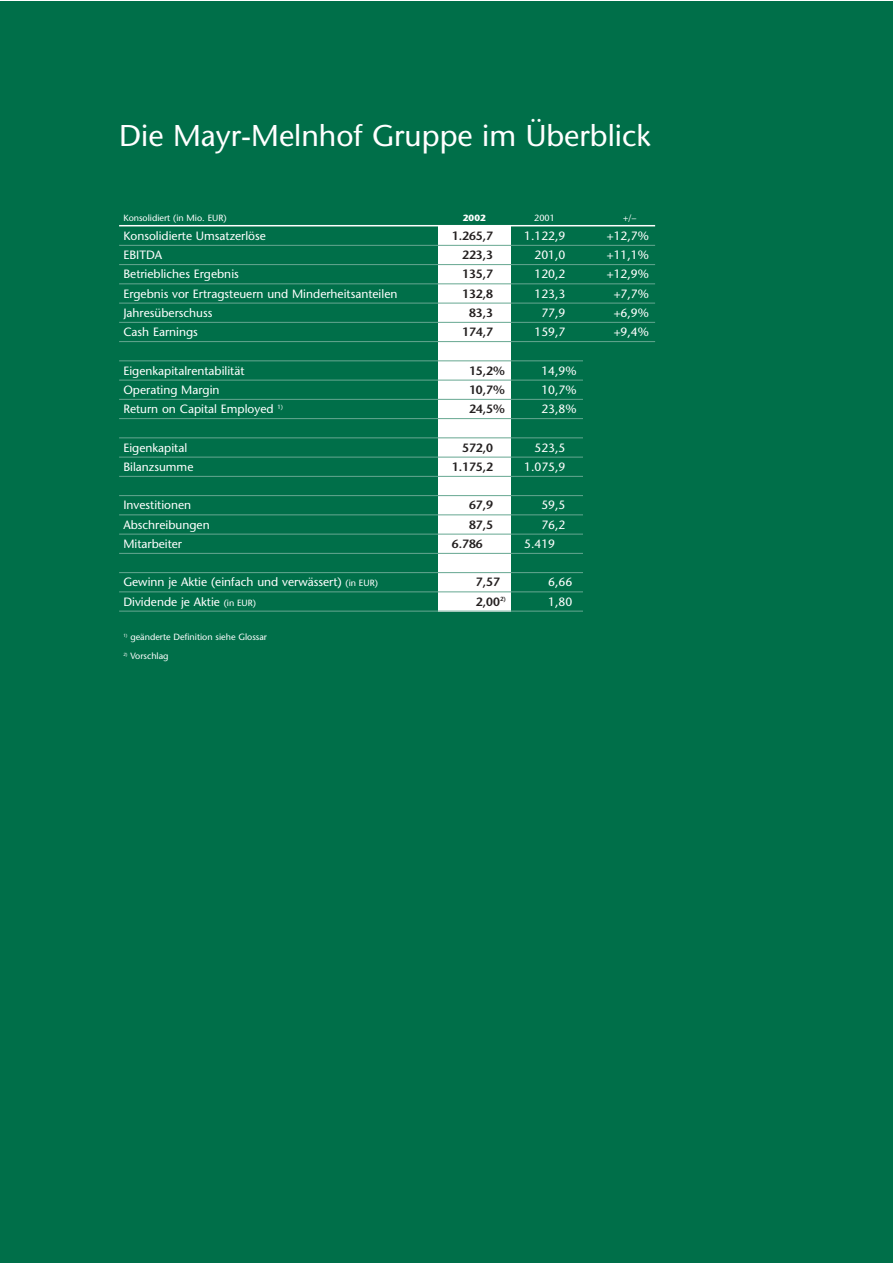
<style>
.page{position:relative;width:893px;height:1263px;background:#fff}
.page>*{position:absolute;margin:0;border:0;box-sizing:border-box;transform-origin:0 0}
.t1{font:30px "Stone Sans";color:#fff}
.t2{font:12px "Stone Sans";color:#fff}
.t3{font:600 12px "Stone Sans";color:#231f1f}
.t4{font:9px "Stone Sans";color:#fff}
.t5{font:700 9px "Stone Sans";color:#fff}
.s1{font-size:9px}
</style>
<div class="page">
<div style="left:0;top:2px;width:893px;height:1261px;background:#006f49"></div>
<div style="left:438px;top:226px;width:72px;height:385px;background:#fff"></div>
<hr style="left:119px;top:225px;width:536px;height:1px;background:#fff">
<hr style="left:119px;top:245px;width:536px;height:1px;background:#66a791">
<hr style="left:119px;top:264px;width:536px;height:1px;background:#66a791">
<hr style="left:119px;top:283px;width:536px;height:1px;background:#66a791">
<hr style="left:119px;top:303px;width:536px;height:1px;background:#66a791">
<hr style="left:119px;top:322px;width:536px;height:1px;background:#66a791">
<hr style="left:119px;top:341px;width:536px;height:1px;background:#66a791">
<hr style="left:119px;top:360px;width:536px;height:1px;background:#66a791">
<hr style="left:119px;top:380px;width:536px;height:1px;background:#66a791">
<hr style="left:119px;top:399px;width:536px;height:1px;background:#66a791">
<hr style="left:119px;top:418px;width:536px;height:1px;background:#66a791">
<hr style="left:119px;top:437px;width:536px;height:1px;background:#66a791">
<hr style="left:119px;top:457px;width:536px;height:1px;background:#66a791">
<hr style="left:119px;top:476px;width:536px;height:1px;background:#66a791">
<hr style="left:119px;top:495px;width:536px;height:1px;background:#66a791">
<hr style="left:119px;top:514px;width:536px;height:1px;background:#66a791">
<hr style="left:119px;top:534px;width:536px;height:1px;background:#66a791">
<hr style="left:119px;top:553px;width:536px;height:1px;background:#66a791">
<hr style="left:119px;top:572px;width:536px;height:1px;background:#66a791">
<hr style="left:119px;top:592px;width:536px;height:1px;background:#66a791">
<hr style="left:119px;top:611px;width:536px;height:1px;background:#66a791">
<div style="left:583px;top:346px;width:89px;height:286px;background:#006f49"></div>
<h1 class="t1" style="left:119px;top:123px;width:533px">Die Mayr-Melnhof Gruppe im Überblick</h1>
<p class="t4" style="left:123px;top:214px;width:105px">Konsolidiert (in Mio. EUR)</p>
<p class="t5" style="left:463px;top:214px;width:24px">2002</p>
<p class="t4" style="left:534px;top:214px;width:22px">2001</p>
<p class="t4" style="left:623px;top:214px;width:15px">+/–</p>
<p class="t2" style="left:123px;top:231px;width:144px">Konsolidierte Umsatzerlöse</p>
<p class="t3" style="left:452px;top:231px;width:43px">1.265,7</p>
<p class="t2" style="left:524px;top:231px;width:43px">1.122,9</p>
<p class="t2" style="left:606px;top:231px;width:44px">+12,7%</p>
<p class="t2" style="left:123px;top:250px;width:40px">EBITDA</p>
<p class="t3" style="left:462px;top:250px;width:32px">223,3</p>
<p class="t2" style="left:534px;top:250px;width:32px">201,0</p>
<p class="t2" style="left:606px;top:250px;width:44px">+11,1%</p>
<p class="t2" style="left:123px;top:270px;width:117px">Betriebliches Ergebnis</p>
<p class="t3" style="left:462px;top:270px;width:32px">135,7</p>
<p class="t2" style="left:534px;top:270px;width:32px">120,2</p>
<p class="t2" style="left:606px;top:270px;width:44px">+12,9%</p>
<p class="t2" style="left:123px;top:289px;width:275px">Ergebnis vor Ertragsteuern und Minderheitsanteilen</p>
<p class="t3" style="left:462px;top:289px;width:32px">132,8</p>
<p class="t2" style="left:534px;top:289px;width:32px">123,3</p>
<p class="t2" style="left:613px;top:289px;width:37px">+7,7%</p>
<p class="t2" style="left:123px;top:308px;width:91px">Jahresüberschuss</p>
<p class="t3" style="left:469px;top:308px;width:26px">83,3</p>
<p class="t2" style="left:541px;top:308px;width:26px">77,9</p>
<p class="t2" style="left:613px;top:308px;width:37px">+6,9%</p>
<p class="t2" style="left:123px;top:327px;width:76px">Cash Earnings</p>
<p class="t3" style="left:462px;top:327px;width:32px">174,7</p>
<p class="t2" style="left:534px;top:327px;width:32px">159,7</p>
<p class="t2" style="left:613px;top:327px;width:37px">+9,4%</p>
<p class="t2" style="left:123px;top:366px;width:123px">Eigenkapitalrentabilität</p>
<p class="t3" style="left:469px;top:366px;width:37px">15,2%</p>
<p class="t2" style="left:541px;top:366px;width:37px">14,9%</p>
<p class="t2" style="left:123px;top:385px;width:98px">Operating Margin</p>
<p class="t3" style="left:469px;top:385px;width:37px">10,7%</p>
<p class="t2" style="left:541px;top:385px;width:37px">10,7%</p>
<p class="t2" style="left:123px;top:404px;width:161px">Return on Capital Employed <sup>1)</sup></p>
<p class="t3" style="left:469px;top:404px;width:37px">24,5%</p>
<p class="t2" style="left:541px;top:404px;width:37px">23,8%</p>
<p class="t2" style="left:123px;top:443px;width:65px">Eigenkapital</p>
<p class="t3" style="left:462px;top:443px;width:32px">572,0</p>
<p class="t2" style="left:534px;top:443px;width:32px">523,5</p>
<p class="t2" style="left:123px;top:462px;width:72px">Bilanzsumme</p>
<p class="t3" style="left:452px;top:462px;width:43px">1.175,2</p>
<p class="t2" style="left:524px;top:462px;width:43px">1.075,9</p>
<p class="t2" style="left:123px;top:501px;width:69px">Investitionen</p>
<p class="t3" style="left:469px;top:501px;width:26px">67,9</p>
<p class="t2" style="left:541px;top:501px;width:26px">59,5</p>
<p class="t2" style="left:123px;top:520px;width:88px">Abschreibungen</p>
<p class="t3" style="left:469px;top:520px;width:26px">87,5</p>
<p class="t2" style="left:541px;top:520px;width:26px">76,2</p>
<p class="t2" style="left:123px;top:539px;width:60px">Mitarbeiter</p>
<p class="t3" style="left:452px;top:539px;width:32px">6.786</p>
<p class="t2" style="left:524px;top:539px;width:32px">5.419</p>
<p class="t2" style="left:123px;top:578px;width:256px">Gewinn je Aktie (einfach und verwässert) <span class="s1">(in EUR)</span></p>
<p class="t3" style="left:476px;top:578px;width:26px">7,57</p>
<p class="t2" style="left:548px;top:578px;width:26px">6,66</p>
<p class="t2" style="left:123px;top:597px;width:134px">Dividende je Aktie <span class="s1">(in EUR)</span></p>
<p class="t3" style="left:476px;top:597px;width:31px">2,00<sup>2)</sup></p>
<p class="t2" style="left:548px;top:597px;width:26px">1,80</p>
<p class="t4" style="left:123px;top:633px;width:145px"><sup>1)</sup> geänderte Definition siehe Glossar</p>
<p class="t4" style="left:123px;top:653px;width:47px"><sup>2)</sup> Vorschlag</p>
</div>
